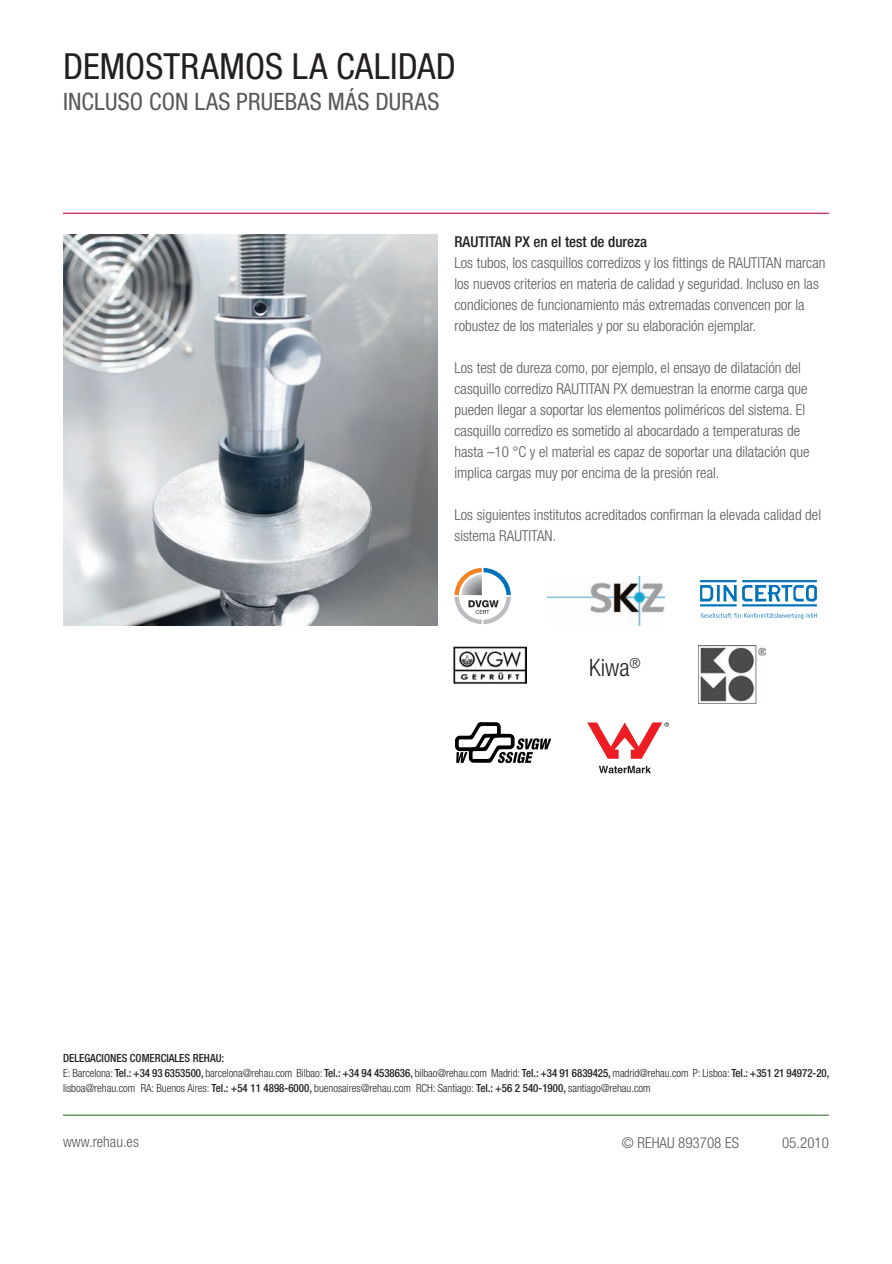
<style>
.page{position:relative;width:892px;height:1264px;background:#fff}
.page>*{position:absolute;margin:0;border:0;box-sizing:border-box;transform-origin:0 0}
.t1{font:condensed 36px "Helvetica Neue LT Com";color:#231f20}
.t2{font:condensed 24px "Helvetica Neue LT Com";letter-spacing:.01em;color:#57585a}
.t3{font:300 condensed 24px "Helvetica Neue LT Com";color:#231f20}
.t4{font:300 condensed 15px/21px "Helvetica Neue LT Com";color:#57585a}
.t5{font:500 condensed 15px "Helvetica Neue LT Com";color:#231f20}
.t6{font:300 condensed 11.25px/15px "Helvetica Neue";letter-spacing:-.005em;color:#231f20}
.s1{font-weight:500}
</style>
<div class="page">
<hr style="left:63px;top:212px;width:765px;height:2px;background:#d13c76">
<hr style="left:63px;top:1114px;width:765px;height:1px;background:#689666">
<img style="left:63px;top:234px;width:374px;height:391px">
<svg style="left:454px;top:568px;width:56px;height:56px"></svg>
<img style="left:547px;top:576px;width:117px;height:49px">
<img style="left:700px;top:580px;width:117px;height:26px">
<svg style="left:700px;top:613px;width:116px;height:6px"></svg>
<img style="left:453px;top:646px;width:73px;height:37px">
<svg style="left:599px;top:765px;width:51px;height:8px"></svg>
<svg style="left:587px;top:722px;width:82px;height:36px"></svg>
<svg style="left:455px;top:722px;width:96px;height:41px"></svg>
<img style="left:698px;top:645px;width:67px;height:58px">
<h1 class="t1" style="left:63px;top:53px;width:394px">DEMOSTRAMOS LA CALIDAD</h1>
<h2 class="t2" style="left:63px;top:93px;width:378px">INCLUSO CON LAS PRUEBAS MÁS DURAS</h2>
<p class="t5" style="left:454px;top:236px;width:194px">RAUTITAN PX en el test de dureza</p>
<p class="t4" style="left:454px;top:254px;width:372px">Los tubos, los casquillos corredizos y los fittings de RAUTITAN marcan los nuevos criterios en materia de calidad y seguridad. Incluso en las condiciones de funcionamiento más extremadas convencen por la robustez de los materiales y por su elaboración ejemplar.</p>
<p class="t4" style="left:454px;top:359px;width:356px">Los test de dureza como, por ejemplo, el ensayo de dilatación del casquillo corredizo RAUTITAN PX demuestran la enorme carga que pueden llegar a soportar los elementos poliméricos del sistema. El casquillo corredizo es sometido al abocardado a temperaturas de hasta –10 °C y el material es capaz de soportar una dilatación que implica cargas muy por encima de la presión real.</p>
<p class="t4" style="left:454px;top:506px;width:368px">Los siguientes institutos acreditados confirman la elevada calidad del sistema RAUTITAN.</p>
<h2 class="t3" style="left:589px;top:659px;width:53px">Kiwa<sup>®</sup></h2>
<p class="t6" style="left:63px;top:1051px;width:767px"><span class="s1">DELEGACIONES COMERCIALES REHAU:<br></span>E: Barcelona: <span class="s1">Tel.: +34 93 6353500,</span> barcelona@rehau.com Bilbao: <span class="s1">Tel.: +34 94 4538636,</span> bilbao@rehau.com Madrid: <span class="s1">Tel.: +34 91 6839425,</span> madrid@rehau.com P: Lisboa: <span class="s1">Tel.: +351 21 94972-20, </span>lisboa@rehau.com RA: Buenos Aires: <span class="s1">Tel.: +54 11 4898-6000,</span> buenosaires@rehau.com RCH: Santiago: <span class="s1">Tel.: +56 2 540-1900,</span> santiago@rehau.com</p>
<p class="t4" style="left:63px;top:1132px;width:77px">www.rehau.es</p>
<p class="t4" style="left:621px;top:1132px;width:118px">© REHAU 893708 ES</p>
<p class="t4" style="left:782px;top:1132px;width:48px">05.2010</p>
</div>
